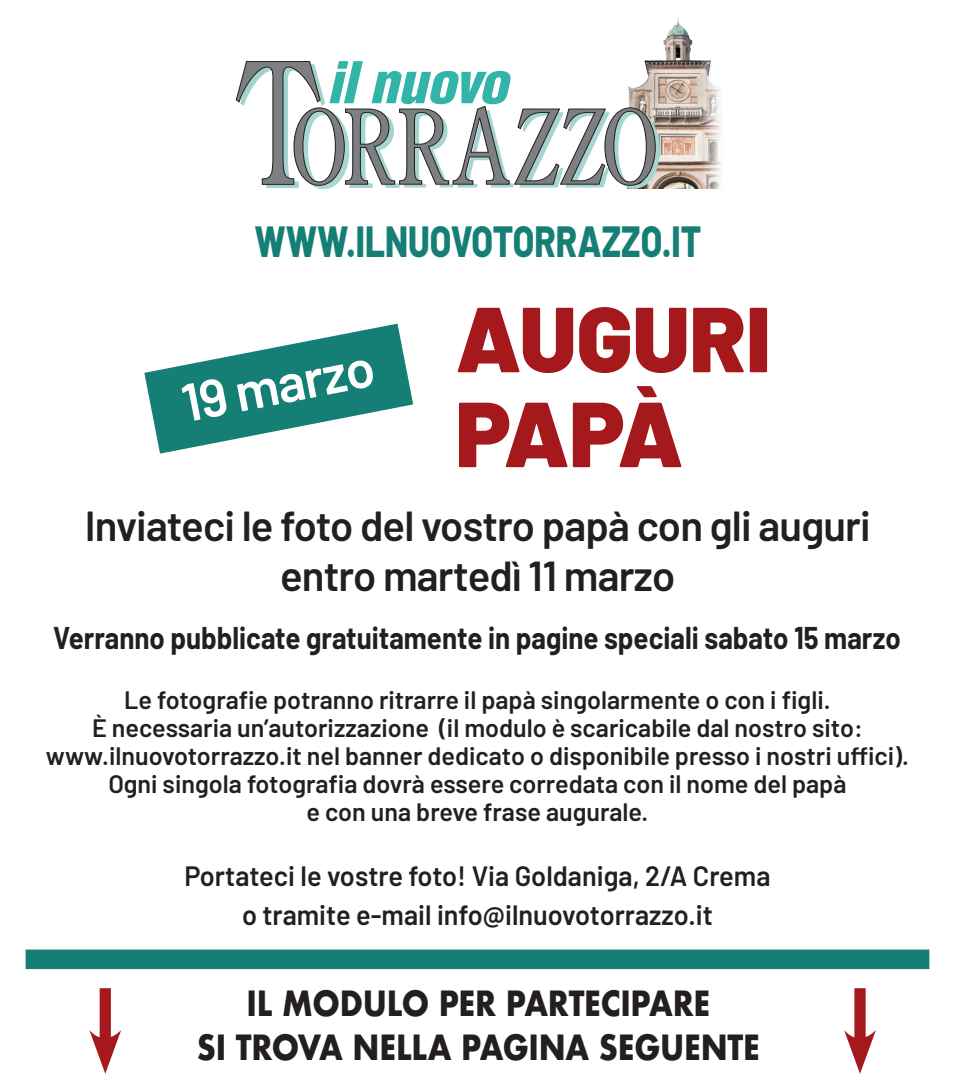
<style>
.page{position:relative;width:957px;height:1085px;background:#fff}
.page>*{position:absolute;margin:0;border:0;box-sizing:border-box;transform-origin:0 0}
.t1{font:900 92.02px/94.7px "Barlow";color:#a5181b}
.t2{font:600 53.1px "Barlow";color:#fff}
.t3{font:800 43.43px "Barlow";color:#167f75;scale:.8 1}
.t4{font:600 41.85px/50.2px "Barlow";letter-spacing:-.02em;color:#231f20;text-align:center}
.t5{font:700 33.75px/44.1px "Futura";letter-spacing:-.01em;color:#231f20;text-align:center;scale:.88 1}
.t6{font:700 30.6px "Barlow";color:#231f20;scale:.9 1}
.t7{font:600 27.9px/39.1px "Barlow";color:#231f20;text-align:center}
.t8{font:600 25.2px/27.9px "Barlow";color:#231f20;text-align:center}
</style>
<div class="page">
<svg style="left:144px;top:323px;width:269px;height:130px"></svg>
<img style="left:645px;top:18px;width:77px;height:170px">
<svg style="left:235px;top:61px;width:425px;height:128px"></svg>
<div style="left:26px;top:949px;width:903px;height:19px;background:#167f75"></div>
<div style="left:100px;top:988px;width:11px;height:60px;background:#a5181b"></div>
<svg style="left:89px;top:1029px;width:32px;height:44px"></svg>
<div style="left:854px;top:988px;width:11px;height:60px;background:#a5181b"></div>
<svg style="left:844px;top:1029px;width:32px;height:44px"></svg>
<h3 class="t3" style="left:254px;top:209px;width:560px">WWW.ILNUOVOTORRAZZO.IT</h3>
<h2 class="t2" style="left:175px;top:365px;width:197px;rotate:-11deg">19 marzo</h2>
<h1 class="t1" style="left:456px;top:285px;width:316px">AUGURI<br>PAPÀ</h1>
<h3 class="t4" style="left:85px;top:497px;width:787px">Inviateci le foto del vostro papà con gli auguri entro martedì 11 marzo</h3>
<p class="t6" style="left:53px;top:615px;width:943px">Verranno pubblicate gratuitamente in pagine speciali sabato 15 marzo</p>
<p class="t8" style="left:46px;top:683px;width:864px">Le fotografie potranno ritrarre il papà singolarmente o con i figli.<br>È necessaria un’autorizzazione (il modulo è scaricabile dal nostro sito: www.ilnuovotorrazzo.it nel banner dedicato o disponibile presso i nostri uffici).<br>Ogni singola fotografia dovrà essere corredata con il nome del papà<br>e con una breve frase augurale.</p>
<p class="t7" style="left:184px;top:853px;width:587px">Portateci le vostre foto! Via Goldaniga, 2/A Crema o tramite e-mail info@ilnuovotorrazzo.it</p>
<h3 class="t5" style="left:197px;top:981px;width:641px">IL MODULO PER PARTECIPARE<br>SI TROVA NELLA PAGINA SEGUENTE</h3>
</div>
